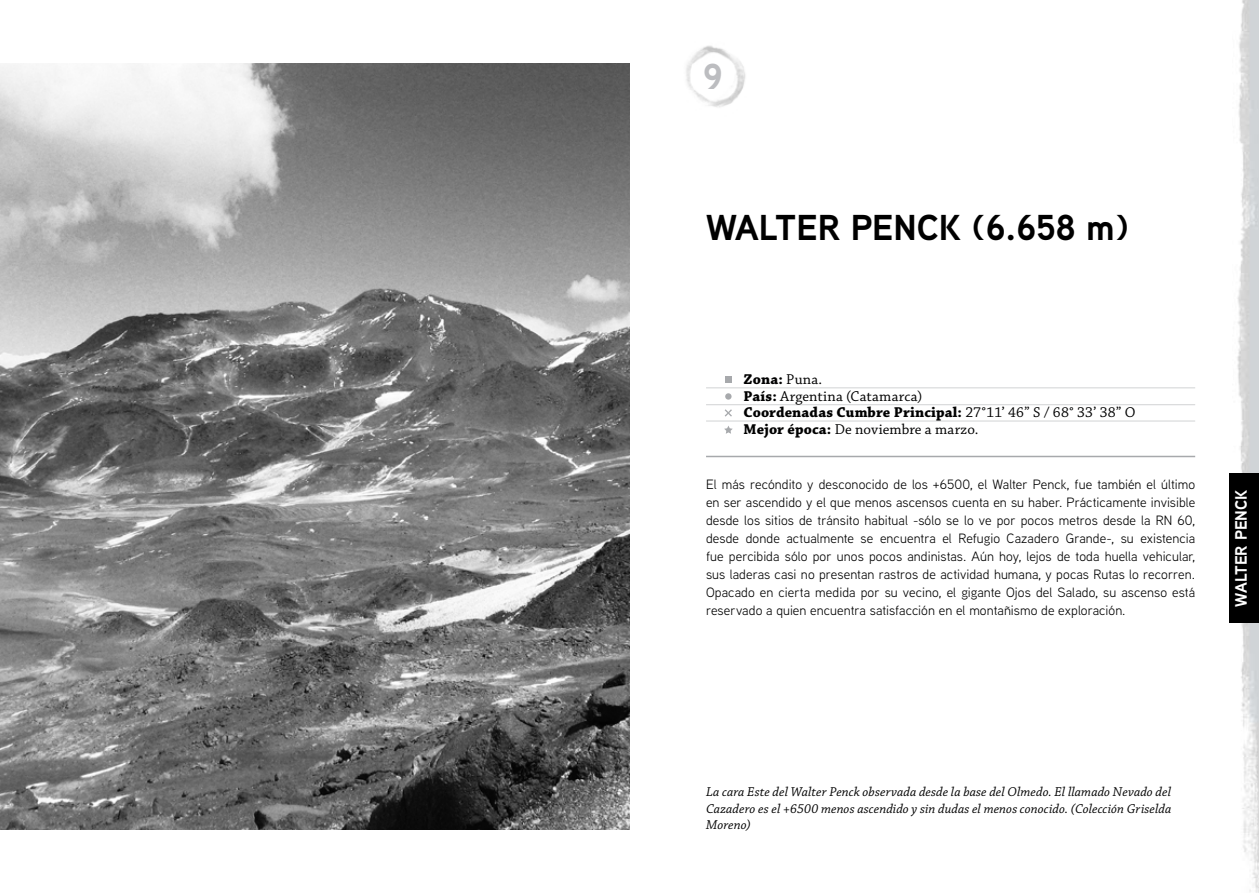
<style>
.page{position:relative;width:1259px;height:893px;background:#fff}
.page>*{position:absolute;margin:0;border:0;box-sizing:border-box;transform-origin:0 0}
.t1{font:700 36px "Aaux Next";color:#000}
.t2{font:700 36px "Aaux Next";color:#bcbdc0}
.t3{font:700 16.5px "Aaux Next";color:#fff}
.t4{font:15px/16.5px "Chaparral Pro";letter-spacing:.015em;color:#000}
.t5{font:13.5px/18px "Aaux Next";color:#000;text-align:justify}
.t6{font:italic 13.5px/16.5px "Chaparral Pro";letter-spacing:.005em;color:#000;text-align:justify}
.s1{font-weight:700}
</style>
<div class="page">
<img style="left:686px;top:45px;width:60px;height:62px">
<img style="left:1078px;top:0;width:181px;height:893px">
<hr style="left:706px;top:456px;width:489px;height:1px;background:#a7a9ac">
<hr style="left:706px;top:387px;width:489px;height:1px;background:#d1d3d4">
<hr style="left:706px;top:404px;width:489px;height:1px;background:#d1d3d4">
<hr style="left:706px;top:421px;width:489px;height:1px;background:#d1d3d4">
<div style="left:725px;top:376px;width:7px;height:7px;background:#a7a9ac"></div>
<div style="left:725px;top:393px;width:6px;height:7px;background:#a7a9ac;border-radius:50%"></div>
<svg style="left:725px;top:409px;width:7px;height:8px"></svg>
<svg style="left:724px;top:426px;width:8px;height:8px"></svg>
<div style="left:1230px;top:473px;width:29px;height:150px;background:#000"></div>
<img style="left:0;top:64px;width:629px;height:765px">
<h1 class="t2" style="left:703px;top:51px;width:21px">9</h1>
<h1 class="t1" style="left:706px;top:202px;width:74px">WALTER</h1>
<h1 class="t1" style="left:851px;top:202px;width:23px">PENC</h1>
<h1 class="t1" style="left:939px;top:202px;width:191px">K (6.658 m)</h1>
<p class="t4" style="left:743px;top:372px;width:393px"><span class="s1">Zona:</span> Puna.<br><span class="s1">País:</span> Argentina (Catamarca)<br><span class="s1">Coordenadas Cumbre Principal:</span> 27°11’ 46” S / 68° 33’ 38” O <span class="s1">Mejor época:</span> De noviembre a marzo.</p>
<p class="t5" style="left:706px;top:475px;width:491px">El más recóndito y desconocido de los +6500, el Walter Penck, fue también el último en ser ascendido y el que menos ascensos cuenta en su haber. Prácticamente invisible desde los sitios de tránsito habitual -sólo se lo ve por pocos metros desde la RN 60, desde donde actualmente se encuentra el Refugio Cazadero Grande-, su existencia fue percibida sólo por unos pocos andinistas. Aún hoy, lejos de toda huella vehicular, sus laderas casi no presentan rastros de actividad humana, y pocas Rutas lo recorren.<br>Opacado en cierta medida por su vecino, el gigante Ojos del Salado, su ascenso está reservado a quien encuentra satisfacción en el montañismo de exploración.</p>
<p class="t3" style="left:1229px;top:607px;width:119px;rotate:-90deg">WALTER PENCK</p>
<p class="t6" style="left:706px;top:784px;width:467px">La cara Este del Walter Penck observada desde la base del Olmedo. El llamado Nevado del Cazadero es el +6500 menos ascendido y sin dudas el menos conocido. (Colección Griselda Moreno)</p>
</div>
